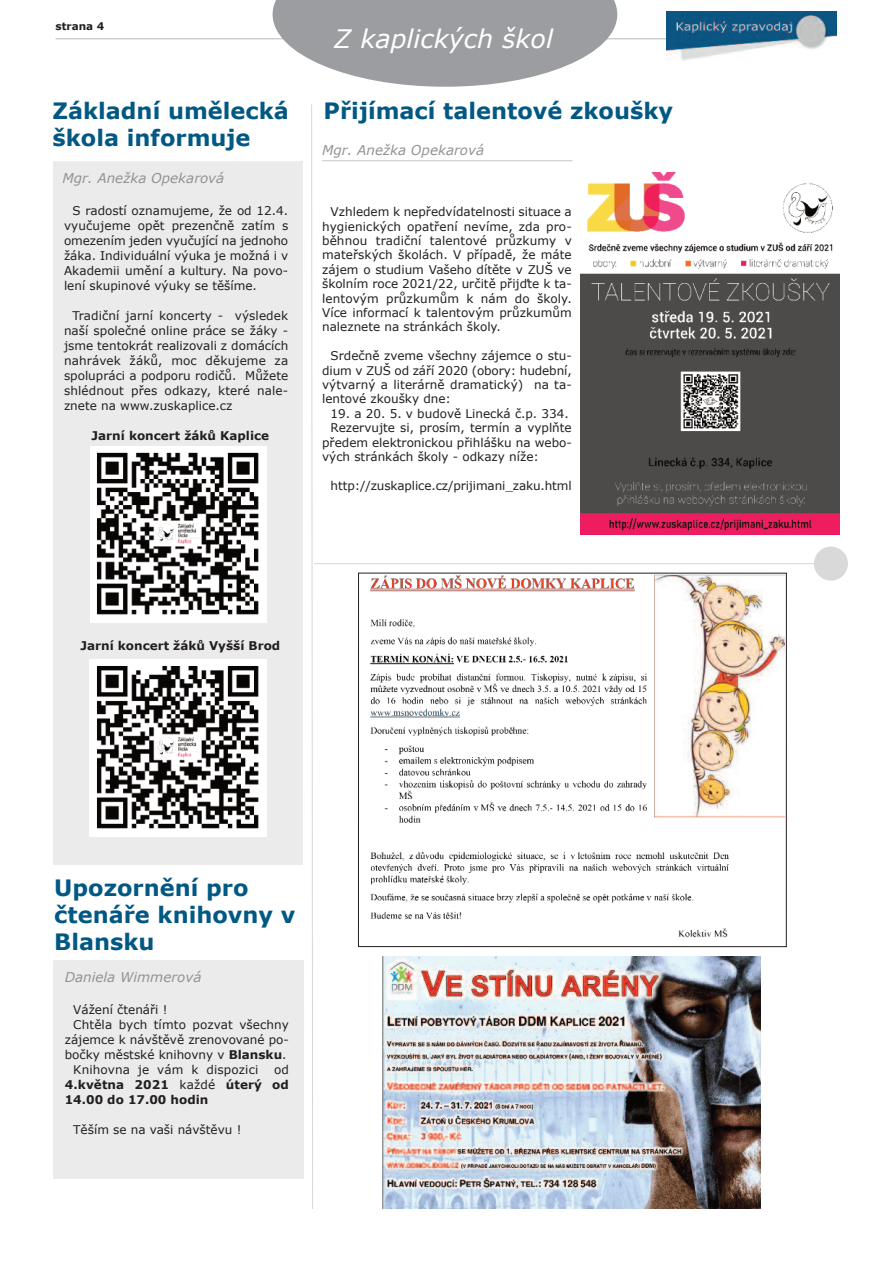
<style>
.page{position:relative;width:893px;height:1263px;background:#fff}
.page>*{position:absolute;margin:0;border:0;box-sizing:border-box;transform-origin:0 0}
.t1{font:italic 25.5px "Verdana";color:#fff}
.t2{font:700 22.5px/27px "Verdana";color:#005883}
.t3{font:italic 13.5px "Verdana";color:#919396}
.t4{font:12px/14.4px "Verdana";color:#231f20;text-align:justify}
.t5{font:700 12px/15px "Verdana";color:#231f20;text-align:justify}
.t6{font:700 10.5px "Verdana";color:#231f20}
.s1{font-weight:700}
.s2{font-weight:400}
</style>
<div class="page">
<hr style="left:56px;top:38px;width:777px;height:1px;background:#cbcccd">
<img style="left:666px;top:11px;width:171px;height:50px">
<svg style="left:273px;top:0;width:344px;height:87px"></svg>
<hr style="left:322px;top:160px;width:250px;height:1px;background:#d4d5d6">
<hr style="left:314px;top:563px;width:531px;height:1px;background:#dbdbdc">
<div style="left:814px;top:547px;width:34px;height:34px;background:#d9d9d9;border-radius:50%"></div>
<img style="left:581px;top:172px;width:258px;height:363px">
<img style="left:383px;top:956px;width:378px;height:253px">
<svg style="left:311px;top:104px;width:2px;height:1105px"></svg>
<div style="left:53px;top:161px;width:250px;height:703px;background:#ecebeb"></div>
<img style="left:90px;top:446px;width:177px;height:177px">
<img style="left:90px;top:659px;width:176px;height:177px">
<div style="left:54px;top:960px;width:250px;height:219px;background:#ecebeb"></div>
<img style="left:370px;top:575px;width:414px;height:363px">
<p class="t6" style="left:56px;top:19px;width:50px">strana 4</p>
<h1 class="t1" style="left:334px;top:22px;width:221px">Z kaplických škol</h1>
<h2 class="t2" style="left:52px;top:97px;width:238px">Základní umělecká škola informuje</h2>
<h2 class="t2" style="left:324px;top:97px;width:351px">Přijímací talentové zkoušky</h2>
<p class="t3" style="left:322px;top:142px;width:164px">Mgr. Anežka Opekarová</p>
<p class="t3" style="left:62px;top:169px;width:164px">Mgr. Anežka Opekarová</p>
<p class="t4" style="left:64px;top:202px;width:226px;line-height:15px;text-indent:9px">S radostí oznamujeme, že od 12.4. vyučujeme opět prezenčně zatím s omezením jeden vyučující na jednoho žáka. Individuální výuka je možná i v Akademii umění a kultury. Na povo&shy;lení skupinové výuky se těšíme.</p>
<p class="t4" style="left:64px;top:307px;width:226px;line-height:15px;text-indent:9px">Tradiční jarní koncerty - výsledek naší společné online práce se žáky - jsme tentokrát realizovali z domácích nahrávek žáků, moc děkujeme za spolupráci a podporu rodičů. Můžete shlédnout přes odkazy, které nale&shy;znete na www.zuskaplice.cz</p>
<p class="t5" style="left:92px;top:427px;width:179px">Jarní koncert žáků Kaplice</p>
<p class="t4" style="left:322px;top:204px;width:251px;text-indent:9px">Vzhledem k nepředvídatelnosti situace a hygienických opatření nevíme, zda pro&shy;běhnou tradiční talentové průzkumy v mateřských školách. V případě, že máte zájem o studium Vašeho dítěte v ZUŠ ve školním roce 2021/22, určitě přijďte k ta&shy;lentovým průzkumům k nám do školy.<br>Více informací k talentovým průzkumům naleznete na stránkách školy.</p>
<p class="t4" style="left:322px;top:348px;width:251px;text-indent:9px">Srdečně zveme všechny zájemce o stu&shy;dium v ZUŠ od září 2020 (obory: hudební, výtvarný a literárně dramatický) na ta&shy;lentové zkoušky dne:</p>
<p class="t4" style="left:331px;top:406px;width:240px">19. a 20. 5. v budově Linecká č.p. 334.</p>
<p class="t4" style="left:331px;top:420px;width:243px">Rezervujte si, prosím, termín a vyplňte</p>
<p class="t4" style="left:322px;top:435px;width:251px">předem elektronickou přihlášku na webo-</p>
<p class="t4" style="left:322px;top:449px;width:218px">vých stránkách školy - odkazy níže:</p>
<p class="t4" style="left:331px;top:478px;width:243px">http://zuskaplice.cz/prijimani_zaku.html</p>
<p class="t5" style="left:80px;top:637px;width:201px">Jarní koncert žáků Vyšší Brod</p>
<h2 class="t2" style="left:54px;top:874px;width:243px">Upozornění pro čtenáře knihovny v<br>Blansku</h2>
<p class="t3" style="left:65px;top:968px;width:138px">Daniela Wimmerová</p>
<p class="t4" style="left:73px;top:1002px;width:96px">Vážení čtenáři !</p>
<p class="t4" style="left:73px;top:1017px;width:217px">Chtěla bych tímto pozvat všechny</p>
<p class="t4" style="left:65px;top:1032px;width:226px">zájemce k návštěvě zrenovované po-</p>
<p class="t4" style="left:65px;top:1047px;width:223px">bočky městské knihovny v <span class="s1">Blansku</span>.</p>
<p class="t4" style="left:73px;top:1062px;width:187px">Knihovna je vám k dispozici</p>
<p class="t5" style="left:65px;top:1062px;width:226px;text-indent:209px"><span class="s2">od </span>4.května 2021 <span class="s2">každé</span> úterý od 14.00 do 17.00 hodin</p>
<p class="t4" style="left:73px;top:1122px;width:170px">Těším se na vaši návštěvu !</p>
</div>
